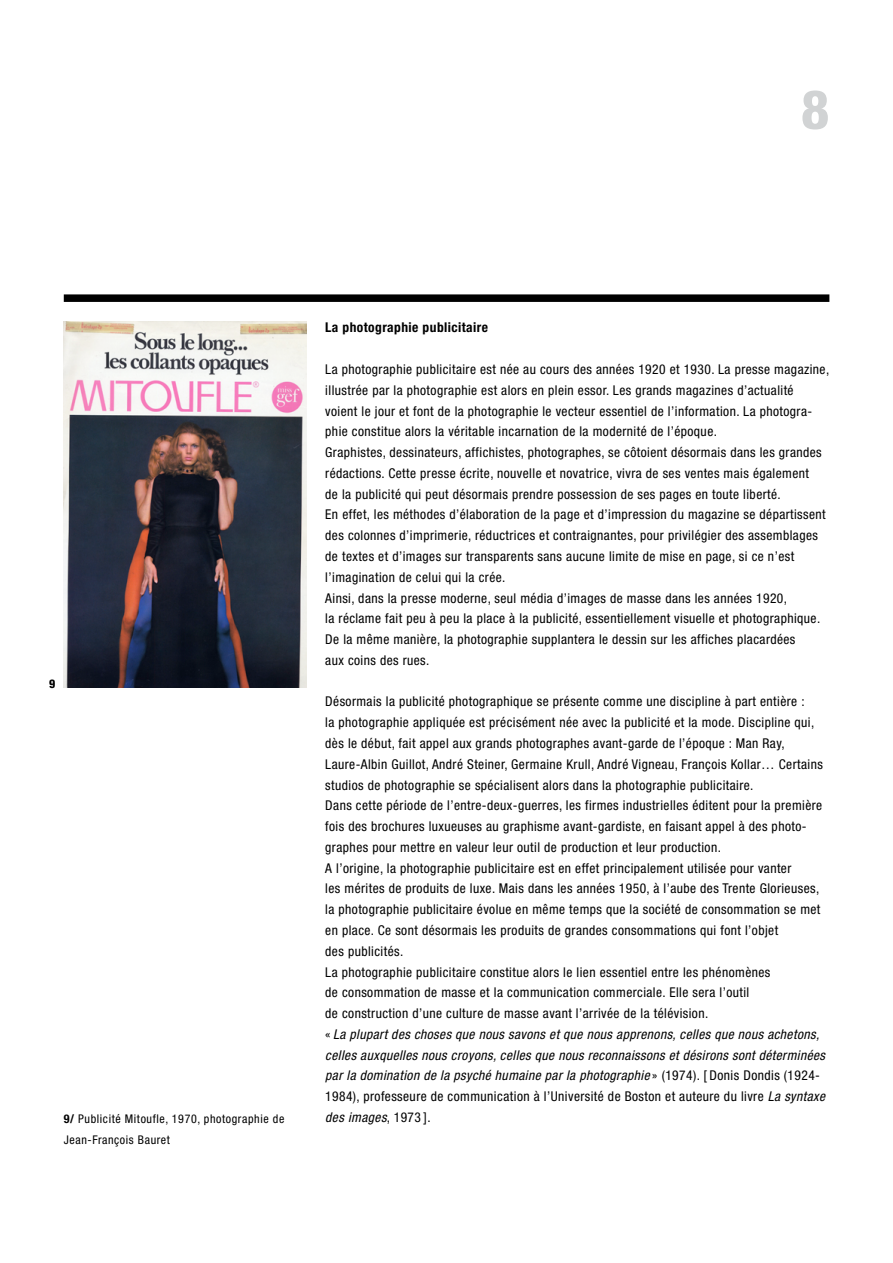
<style>
.page{position:relative;width:893px;height:1263px;background:#fff}
.page>*{position:absolute;margin:0;border:0;box-sizing:border-box;transform-origin:0 0}
.t1{font:800 condensed 54px "Helvetica Neue";color:#d1d3d4}
.t2{font:condensed 13.5px/20.7px "Helvetica Neue";letter-spacing:.03em;color:#000}
.t3{font:italic condensed 13.5px/20.9px "Helvetica Neue";letter-spacing:.03em;color:#000}
.t4{font:700 condensed 13.5px "Helvetica Neue";letter-spacing:.03em;color:#000}
.t5{font:condensed 12px/20.7px "Helvetica Neue";letter-spacing:.05em;color:#000}
.t6{font:800 condensed 12px "Helvetica Neue";color:#000}
.s1{font-weight:700}
.s2{font-style:normal}
</style>
<div class="page">
<div style="left:64px;top:294px;width:765px;height:8px;background:#000"></div>
<img style="left:64px;top:322px;width:243px;height:365px">
<p class="t1" style="left:801px;top:76px;width:30px">8</p>
<p class="t6" style="left:49px;top:676px;width:8px">9</p>
<p class="t5" style="left:64px;top:1108px;width:222px"><span class="s1">9/</span> Publicité Mitoufle, 1970, photographie de<br>Jean-François Bauret</p>
<p class="t4" style="left:325px;top:319px;width:164px">La photographie publicitaire</p>
<p class="t2" style="left:325px;top:359px;width:505px">La photographie publicitaire est née au cours des années 1920 et 1930. La presse magazine, illustrée par la photographie est alors en plein essor. Les grands magazines d’actualité<br>voient le jour et font de la photographie le vecteur essentiel de l’information. La photogra&shy;phie constitue alors la véritable incarnation de la modernité de l’époque.</p>
<p class="t2" style="left:325px;top:442px;width:498px">Graphistes, dessinateurs, affichistes, photographes, se côtoient désormais dans les grandes rédactions. Cette presse écrite, nouvelle et novatrice, vivra de ses ventes mais également</p>
<p class="t2" style="left:325px;top:483px;width:457px">de la publicité qui peut désormais prendre possession de ses pages en toute liberté.</p>
<p class="t2" style="left:325px;top:504px;width:502px">En effet, les méthodes d’élaboration de la page et d’impression du magazine se départissent des colonnes d’imprimerie, réductrices et contraignantes, pour privilégier des assemblages de textes et d’images sur transparents sans aucune limite de mise en page, si ce n’est l’imagination de celui qui la crée.</p>
<p class="t2" style="left:325px;top:587px;width:463px">Ainsi, dans la presse moderne, seul média d’images de masse dans les années 1920,</p>
<p class="t2" style="left:325px;top:608px;width:496px">la réclame fait peu à peu la place à la publicité, essentiellement visuelle et photographique.</p>
<p class="t2" style="left:325px;top:629px;width:472px">De la même manière, la photographie supplantera le dessin sur les affiches placardées</p>
<p class="t2" style="left:325px;top:650px;width:106px">aux coins des rues.</p>
<p class="t2" style="left:325px;top:691px;width:481px">Désormais la publicité photographique se présente comme une discipline à part entière :</p>
<p class="t2" style="left:325px;top:712px;width:491px">la photographie appliquée est précisément née avec la publicité et la mode. Discipline qui, dès le début, fait appel aux grands photographes avant-garde de l’époque : Man Ray,</p>
<p class="t2" style="left:325px;top:753px;width:499px">Laure-Albin Guillot, André Steiner, Germaine Krull, André Vigneau, François Kollar… Certains studios de photographie se spécialisent alors dans la photographie publicitaire.</p>
<p class="t2" style="left:325px;top:795px;width:498px">Dans cette période de l’entre-deux-guerres, les firmes industrielles éditent pour la première fois des brochures luxueuses au graphisme avant-gardiste, en faisant appel à des photo&shy;graphes pour mettre en valeur leur outil de production et leur production.</p>
<p class="t2" style="left:325px;top:857px;width:468px">A l’origine, la photographie publicitaire est en effet principalement utilisée pour vanter</p>
<p class="t2" style="left:325px;top:878px;width:497px;text-align:justify">les mérites de produits de luxe. Mais dans les années 1950, à l’aube des Trente Glorieuses, la photographie publicitaire évolue en même temps que la société de consommation se met en place. Ce sont désormais les produits de grandes consommations qui font l’objet</p>
<p class="t2" style="left:325px;top:940px;width:80px">des publicités.</p>
<p class="t2" style="left:325px;top:961px;width:447px">La photographie publicitaire constitue alors le lien essentiel entre les phénomènes</p>
<p class="t2" style="left:325px;top:982px;width:425px">de consommation de masse et la communication commerciale. Elle sera l’outil</p>
<p class="t2" style="left:325px;top:1003px;width:384px">de construction d’une culture de masse avant l’arrivée de la télévision.</p>
<p class="t3" style="left:325px;top:1023px;width:501px"><span class="s2">«</span> La plupart des choses que nous savons et que nous apprenons, celles que nous achetons, celles auxquelles nous croyons, celles que nous reconnaissons et désirons sont déterminées par la domination de la psyché humaine par la photographie <span class="s2">» (1974). [ Donis Dondis (1924- 1984), professeure de communication à l’Université de Boston et auteure du livre</span> La syntaxe des images<span class="s2">, 1973 ].</span></p>
</div>
